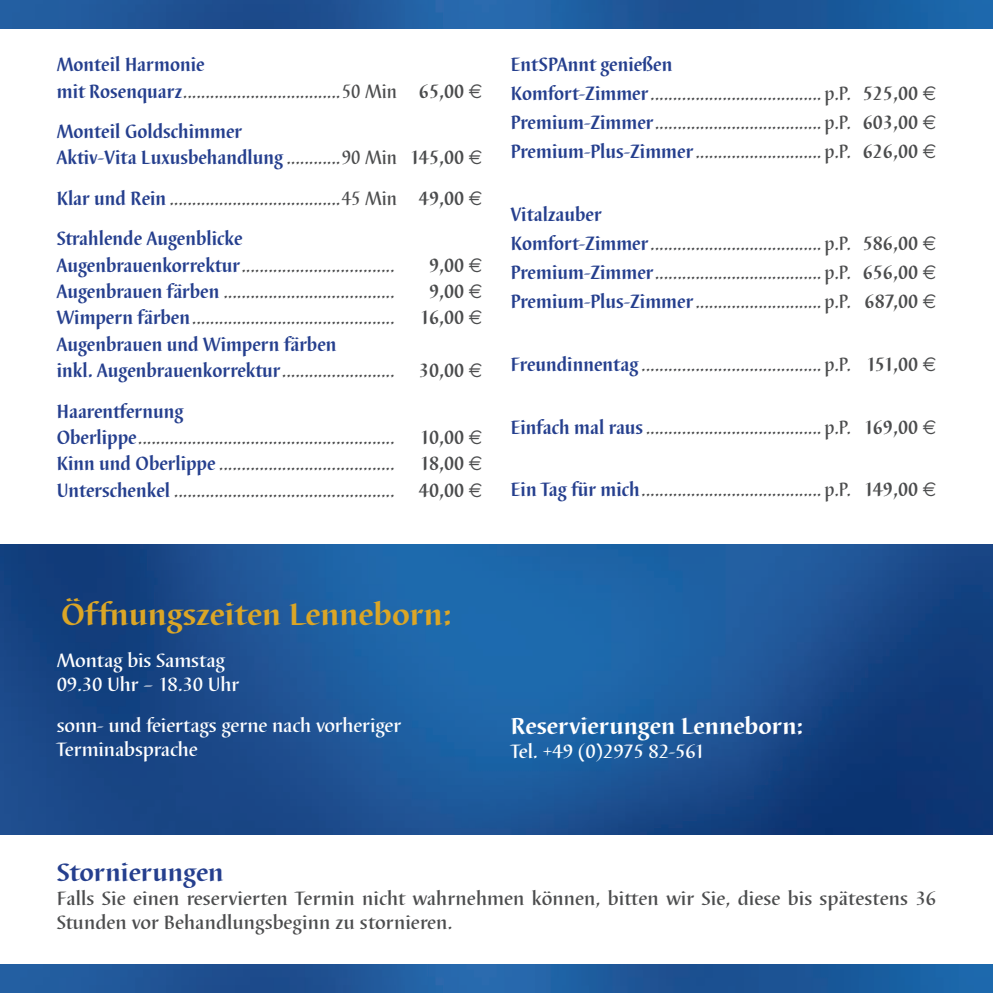
<style>
.page{position:relative;width:993px;height:993px;background:#fff}
.page>*{position:absolute;margin:0;border:0;box-sizing:border-box;transform-origin:0 0}
.t1{font:700 32px "Barbedor T";color:#dba626}
.t2{font:700 26px "Barbedor T";color:#253f8e}
.t3{font:700 24px "Barbedor T";color:#fff}
.t4{font:500 20px/28.8px "Barbedor T";color:#4b4c4d;scale:.9 1}
.t5{font:700 20px/26.2px "Barbedor T";color:#253f8e;scale:.9 1}
.t6{font:500 20px/24px "Barbedor T";color:#4b4c4d}
.t7{font:500 20px/24px "Barbedor T";letter-spacing:-.01em;color:#fff}
.t8{font:700 20px "Barbedor T";color:#4b4c4d;scale:.9 1}
.s1{font-weight:700;color:#253f8e}
.s2{font-weight:700}
.s3{font-family:"Euro Sans";font-weight:400}
.s4{font-weight:500;color:#4b4c4d}
.s5{color:#4b4c4d}
.s6{font-family:"Euro Sans";font-weight:400;color:#4b4c4d}
</style>
<div class="page">
<img style="left:0;top:964px;width:992px;height:28px">
<img style="left:0;top:0;width:992px;height:28px">
<img style="left:0;top:544px;width:992px;height:289px">
<p class="t4" style="left:57px;top:52px;width:474px;line-height:26.2px"><span class="s1">Monteil Harmonie<br>mit Rosenquarz</span>...................................50 Min <span class="s2">65,00</span> <span class="s3">€</span></p>
<p class="t5" style="left:57px;top:118px;width:474px">Monteil Goldschimmer<br>Aktiv-Vita Luxusbehandlung <span class="s4">............90 Min</span> <span class="s5">145,00</span> <span class="s6">€</span></p>
<p class="t4" style="left:57px;top:178px;width:474px;line-height:40.4px"><span class="s1">Klar und Rein</span> ......................................45 Min <span class="s2">49,00</span> <span class="s3">€<br></span><span class="s1">Strahlende Augenblicke</span></p>
<p class="t4" style="left:57px;top:251px;width:376px"><span class="s1">Augenbrauenkorrektur</span>..................................</p>
<p class="t8" style="left:429px;top:253px;width:61px">9,00 <span class="s3">€</span></p>
<p class="t4" style="left:57px;top:277px;width:376px"><span class="s1">Augenbrauen färben</span> ......................................</p>
<p class="t8" style="left:429px;top:279px;width:61px">9,00 <span class="s3">€</span></p>
<p class="t4" style="left:57px;top:303px;width:376px"><span class="s1">Wimpern färben</span>.............................................</p>
<p class="t8" style="left:420px;top:306px;width:71px">16,00 <span class="s3">€</span></p>
<p class="t5" style="left:57px;top:331px;width:474px">Augenbrauen und Wimpern färben<br>inkl. Augenbrauenkorrektur<span class="s4">.........................</span> <span class="s5">30,00</span> <span class="s6">€</span></p>
<p class="t4" style="left:57px;top:398px;width:376px;line-height:26.4px"><span class="s1">Haarentfernung<br>Oberlippe</span>.........................................................</p>
<p class="t8" style="left:419px;top:425px;width:71px">10,00 <span class="s3">€</span></p>
<p class="t4" style="left:57px;top:449px;width:376px"><span class="s1">Kinn und Oberlippe</span> .......................................</p>
<p class="t4" style="left:57px;top:450px;width:474px;line-height:26.4px;text-align:right"><span class="s2">18,00</span> <span class="s3">€<br></span><span class="s1">Unterschenkel</span> ................................................. <span class="s2">40,00</span> <span class="s3">€</span></p>
<p class="t4" style="left:510px;top:50px;width:474px"><span class="s1">EntSPAnnt genießen<br>Komfort-Zimmer</span> ...................................... p.P. <span class="s2">525,00</span> <span class="s3">€ </span><span class="s1">Premium-Zimmer</span>..................................... p.P. <span class="s2">603,00</span> <span class="s3">€ </span><span class="s1">Premium-Plus-Zimmer</span> ............................ p.P. <span class="s2">626,00</span> <span class="s3">€</span></p>
<p class="t4" style="left:510px;top:200px;width:474px"><span class="s1">Vitalzauber<br>Komfort-Zimmer</span> ...................................... p.P. <span class="s2">586,00</span> <span class="s3">€ </span><span class="s1">Premium-Zimmer</span>..................................... p.P. <span class="s2">656,00</span> <span class="s3">€ </span><span class="s1">Premium-Plus-Zimmer</span> ............................ p.P. <span class="s2">687,00</span> <span class="s3">€</span></p>
<p class="t4" style="left:510px;top:350px;width:474px"><span class="s1">Freundinnentag</span> ........................................ p.P. <span class="s2">151,00</span> <span class="s3">€</span></p>
<p class="t4" style="left:510px;top:412px;width:474px"><span class="s1">Einfach mal raus</span> ....................................... p.P. <span class="s2">169,00</span> <span class="s3">€</span></p>
<p class="t4" style="left:510px;top:475px;width:474px"><span class="s1">Ein Tag für mich</span>........................................ p.P. <span class="s2">149,00</span> <span class="s3">€</span></p>
<h1 class="t1" style="left:61px;top:595px;width:392px">Öffnungszeiten Lenneborn:</h1>
<p class="t7" style="left:57px;top:648px;width:184px">Montag bis Samstag<br>09.30 Uhr – 18.30 Uhr</p>
<p class="t7" style="left:57px;top:713px;width:346px">sonn- und feiertags gerne nach vorheriger<br>Terminabsprache</p>
<p class="t3" style="left:510px;top:712px;width:294px">Reservierungen Lenneborn:</p>
<p class="t7" style="left:510px;top:739px;width:196px">Tel. +49 (0)2975 82-561</p>
<h2 class="t2" style="left:57px;top:857px;width:168px">Stornierungen</h2>
<p class="t6" style="left:57px;top:886px;width:880px">Falls Sie einen reservierten Termin nicht wahrnehmen können, bitten wir Sie, diese bis spätestens 36<br>Stunden vor Behandlungsbeginn zu stornieren.</p>
</div>
